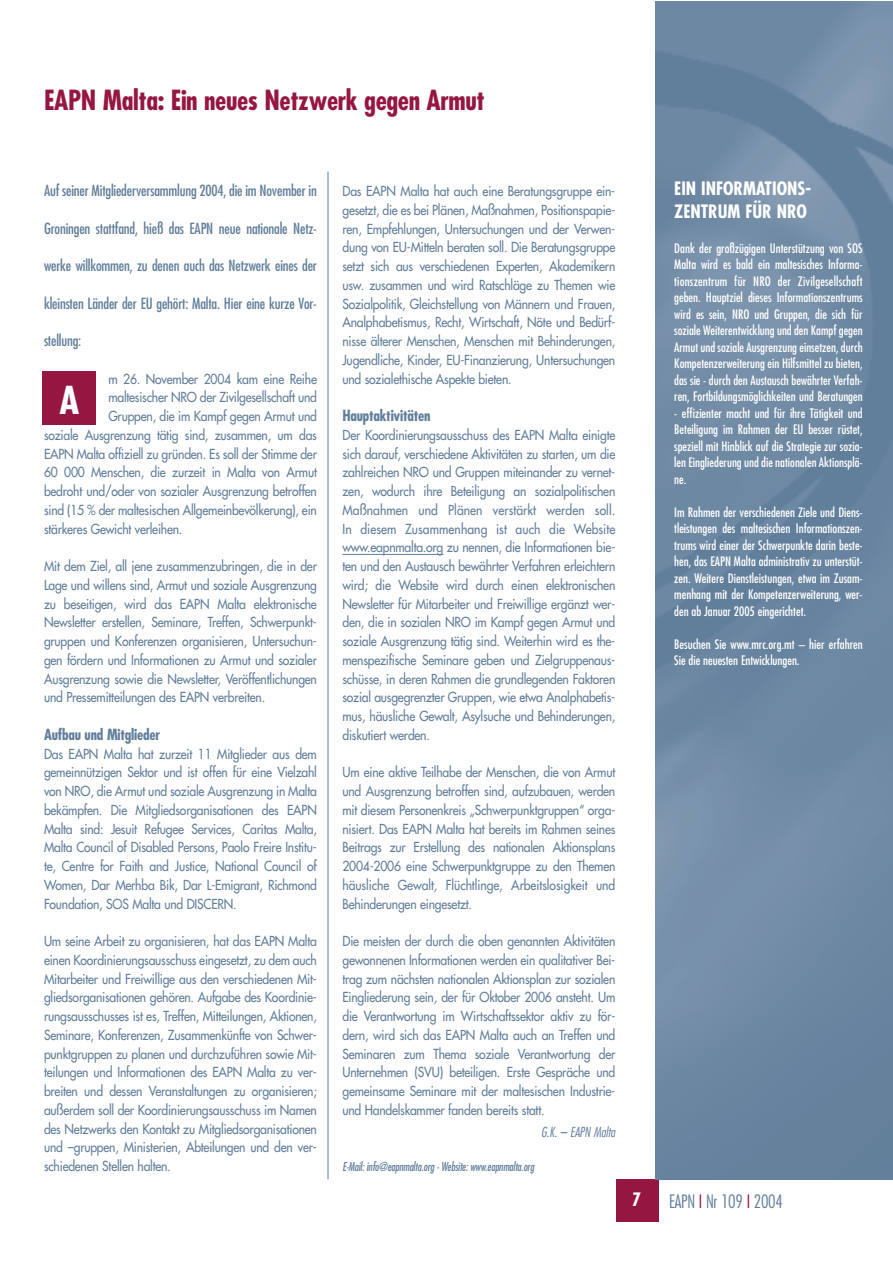
<style>
.page{position:relative;width:893px;height:1263px;background:#fff}
.page>*{position:absolute;margin:0;border:0;box-sizing:border-box;transform-origin:0 0}
.t1{font:700 condensed 37.5px "Futura";color:#fff}
.t2{font:700 condensed 27px "Futura";letter-spacing:-.015em;color:#961642}
.t3{font:700 condensed 18px/22.8px "Futura";color:#fff}
.t4{font:300 condensed 18px "Futura";letter-spacing:-.015em;color:#617e9b}
.t5{font:condensed 15px "Futura";letter-spacing:-.01em;color:#617e9b}
.t6{font:700 condensed 15px "Futura";letter-spacing:-.015em;color:#617e9b}
.t7{font:13.5px/18.8px "Futura";letter-spacing:-.02em;color:#617e9b;text-align:justify;scale:.9 1}
.t8{font:italic 300 condensed 13.5px "Futura";color:#617e9b}
.t9{font:condensed 12.75px/16.5px "Futura";color:#fff;text-align:justify}
.t10{font:italic condensed 12px "Futura";letter-spacing:-.01em;color:#617e9b;scale:.9 1}
.s1{color:#961642}
</style>
<div class="page">
<svg style="left:342px;top:554px;width:25px;height:1px"></svg>
<hr style="left:367px;top:554px;width:69px;height:1px;background:#617e9b">
<div style="left:616px;top:1179px;width:43px;height:43px;background:#961642"></div>
<hr style="left:327px;top:172px;width:1px;height:1007px;background:#617e9b">
<img style="left:655px;top:2px;width:237px;height:1177px">
<div style="left:43px;top:371px;width:53px;height:54px;background:#961642"></div>
<h2 class="t2" style="left:44px;top:88px;width:442px">EAPN Malta: Ein neues Netzwerk gegen Armut</h2>
<p class="t5" style="left:44px;top:184px;width:274px">Auf seiner Mitgliederversammlung 2004, die im November in</p>
<p class="t5" style="left:44px;top:221px;width:274px">Groningen stattfand, hieß das EAPN neue nationale Netz-</p>
<p class="t5" style="left:44px;top:259px;width:274px">werke willkommen, zu denen auch das Netzwerk eines der</p>
<p class="t5" style="left:44px;top:296px;width:274px">kleinsten Länder der EU gehört: Malta. Hier eine kurze Vor-</p>
<p class="t5" style="left:44px;top:334px;width:39px">stellung:</p>
<p class="t7" style="left:108px;top:370px;width:233px">m 26. November 2004 kam eine Reihe</p>
<p class="t7" style="left:108px;top:389px;width:233px">maltesischer NRO der Zivilgesellschaft und</p>
<p class="t7" style="left:108px;top:408px;width:233px">Gruppen, die im Kampf gegen Armut und</p>
<p class="t7" style="left:44px;top:426px;width:305px">soziale Ausgrenzung tätig sind, zusammen, um das</p>
<p class="t7" style="left:44px;top:445px;width:305px">EAPN Malta offiziell zu gründen. Es soll der Stimme der</p>
<p class="t7" style="left:44px;top:464px;width:305px">60 000 Menschen, die zurzeit in Malta von Armut</p>
<p class="t7" style="left:44px;top:483px;width:305px">bedroht und/oder von sozialer Ausgrenzung betroffen</p>
<p class="t7" style="left:44px;top:501px;width:305px">sind (15 % der maltesischen Allgemeinbevölkerung), ein</p>
<p class="t7" style="left:44px;top:520px;width:155px">stärkeres Gewicht verleihen.</p>
<p class="t7" style="left:44px;top:558px;width:305px">Mit dem Ziel, all jene zusammenzubringen, die in der Lage und willens sind, Armut und soziale Ausgrenzung zu beseitigen, wird das EAPN Malta elektronische Newsletter erstellen, Seminare, Treffen, Schwerpunkt&shy;gruppen und Konferenzen organisieren, Untersuchun&shy;gen fördern und Informationen zu Armut und sozialer Ausgrenzung sowie die Newsletter, Veröffentlichungen und Pressemitteilungen des EAPN verbreiten.</p>
<p class="t6" style="left:44px;top:728px;width:117px">Aufbau und Mitglieder</p>
<p class="t7" style="left:44px;top:745px;width:305px">Das EAPN Malta hat zurzeit 11 Mitglieder aus dem gemeinnützigen Sektor und ist offen für eine Vielzahl von NRO, die Armut und soziale Ausgrenzung in Malta bekämpfen. Die Mitgliedsorganisationen des EAPN Malta sind: Jesuit Refugee Services, Caritas Malta, Malta Council of Disabled Persons, Paolo Freire Institu&shy;te, Centre for Faith and Justice, National Council of Women, Dar Merhba Bik, Dar L-Emigrant, Richmond Foundation, SOS Malta und DISCERN.</p>
<p class="t7" style="left:44px;top:933px;width:305px">Um seine Arbeit zu organisieren, hat das EAPN Malta einen Koordinierungsausschuss eingesetzt, zu dem auch Mitarbeiter und Freiwillige aus den verschiedenen Mit&shy;gliedsorganisationen gehören. Aufgabe des Koordinie&shy;rungsausschusses ist es, Treffen, Mitteilungen, Aktionen, Seminare, Konferenzen, Zusammenkünfte von Schwer&shy;punktgruppen zu planen und durchzuführen sowie Mit&shy;teilungen und Informationen des EAPN Malta zu ver&shy;breiten und dessen Veranstaltungen zu organisieren; außerdem soll der Koordinierungsausschuss im Namen des Netzwerks den Kontakt zu Mitgliedsorganisationen und –gruppen, Ministerien, Abteilungen und den ver&shy;schiedenen Stellen halten.</p>
<h1 class="t1" style="left:60px;top:383px;width:21px">A</h1>
<p class="t7" style="left:342px;top:183px;width:305px">Das EAPN Malta hat auch eine Beratungsgruppe ein&shy;gesetzt, die es bei Plänen, Maßnahmen, Positionspapie&shy;ren, Empfehlungen, Untersuchungen und der Verwen&shy;dung von EU-Mitteln beraten soll. Die Beratungsgruppe setzt sich aus verschiedenen Experten, Akademikern usw. zusammen und wird Ratschläge zu Themen wie Sozialpolitik, Gleichstellung von Männern und Frauen, Analphabetismus, Recht, Wirtschaft, Nöte und Bedürf&shy;nisse älterer Menschen, Menschen mit Behinderungen, Jugendliche, Kinder, EU-Finanzierung, Untersuchungen und sozialethische Aspekte bieten.</p>
<p class="t6" style="left:342px;top:409px;width:90px">Hauptaktivitäten</p>
<p class="t7" style="left:342px;top:426px;width:305px">Der Koordinierungsausschuss des EAPN Malta einigte sich darauf, verschiedene Aktivitäten zu starten, um die zahlreichen NRO und Gruppen miteinander zu vernet&shy;zen, wodurch ihre Beteiligung an sozialpolitischen Maßnahmen und Plänen verstärkt werden soll.<br>In diesem Zusammenhang ist auch die Website www.eapnmalta.org zu nennen, die Informationen bie&shy;ten und den Austausch bewährter Verfahren erleichtern wird; die Website wird durch einen elektronischen Newsletter für Mitarbeiter und Freiwillige ergänzt wer&shy;den, die in sozialen NRO im Kampf gegen Armut und soziale Ausgrenzung tätig sind. Weiterhin wird es the&shy;menspezifische Seminare geben und Zielgruppenaus&shy;schüsse, in deren Rahmen die grundlegenden Faktoren sozial ausgegrenzter Gruppen, wie etwa Analphabetis&shy;mus, häusliche Gewalt, Asylsuche und Behinderungen, diskutiert werden.</p>
<p class="t7" style="left:342px;top:764px;width:305px">Um eine aktive Teilhabe der Menschen, die von Armut und Ausgrenzung betroffen sind, aufzubauen, werden mit diesem Personenkreis „Schwerpunktgruppen“ orga&shy;nisiert. Das EAPN Malta hat bereits im Rahmen seines Beitrags zur Erstellung des nationalen Aktionsplans 2004-2006 eine Schwerpunktgruppe zu den Themen häusliche Gewalt, Flüchtlinge, Arbeitslosigkeit und Behinderungen eingesetzt.</p>
<p class="t7" style="left:342px;top:933px;width:305px">Die meisten der durch die oben genannten Aktivitäten gewonnenen Informationen werden ein qualitativer Bei&shy;trag zum nächsten nationalen Aktionsplan zur sozialen Eingliederung sein, der für Oktober 2006 ansteht. Um die Verantwortung im Wirtschaftssektor aktiv zu för&shy;dern, wird sich das EAPN Malta auch an Treffen und Seminaren zum Thema soziale Verantwortung der Unternehmen (SVU) beteiligen. Erste Gespräche und gemeinsame Seminare mit der maltesischen Industrie&shy;und Handelskammer fanden bereits statt.</p>
<p class="t8" style="left:541px;top:1126px;width:76px">G.K. – EAPN Malta</p>
<p class="t10" style="left:342px;top:1161px;width:214px">E-Mail: info@eapnmalta.org - Website: www.eapnmalta.org</p>
<h3 class="t3" style="left:674px;top:178px;width:138px">EIN INFORMATIONS-<br>ZENTRUM FÜR NRO</h3>
<p class="t9" style="left:674px;top:241px;width:190px">Dank der großzügigen Unterstützung von SOS Malta wird es bald ein maltesisches Informa&shy;tionszentrum für NRO der Zivilgesellschaft geben. Hauptziel dieses Informationszentrums wird es sein, NRO und Gruppen, die sich für soziale Weiterentwicklung und den Kampf gegen Armut und soziale Ausgrenzung einsetzen, durch Kompetenzerweiterung ein Hilfsmittel zu bieten, das sie - durch den Austausch bewährter Verfah&shy;ren, Fortbildungsmöglichkeiten und Beratungen</p>
<p class="t9" style="left:674px;top:406px;width:190px">- effizienter macht und für ihre Tätigkeit und Beteiligung im Rahmen der EU besser rüstet, speziell mit Hinblick auf die Strategie zur sozia&shy;len Eingliederung und die nationalen Aktionsplä&shy;ne.</p>
<p class="t9" style="left:674px;top:505px;width:190px">Im Rahmen der verschiedenen Ziele und Diens&shy;tleistungen des maltesischen Informationszen&shy;trums wird einer der Schwerpunkte darin beste&shy;hen, das EAPN Malta administrativ zu unterstüt&shy;zen. Weitere Dienstleistungen, etwa im Zusam&shy;menhang mit der Kompetenzerweiterung, wer&shy;den ab Januar 2005 eingerichtet.</p>
<p class="t9" style="left:674px;top:637px;width:190px">Besuchen Sie www.mrc.org.mt – hier erfahren<br>Sie die neuesten Entwicklungen.</p>
<h3 class="t3" style="left:632px;top:1189px;width:10px">7</h3>
<h3 class="t4" style="left:669px;top:1194px;width:115px">EAPN <span class="s1">I</span> Nr 109 <span class="s1">I</span> 2004</h3>
</div>
